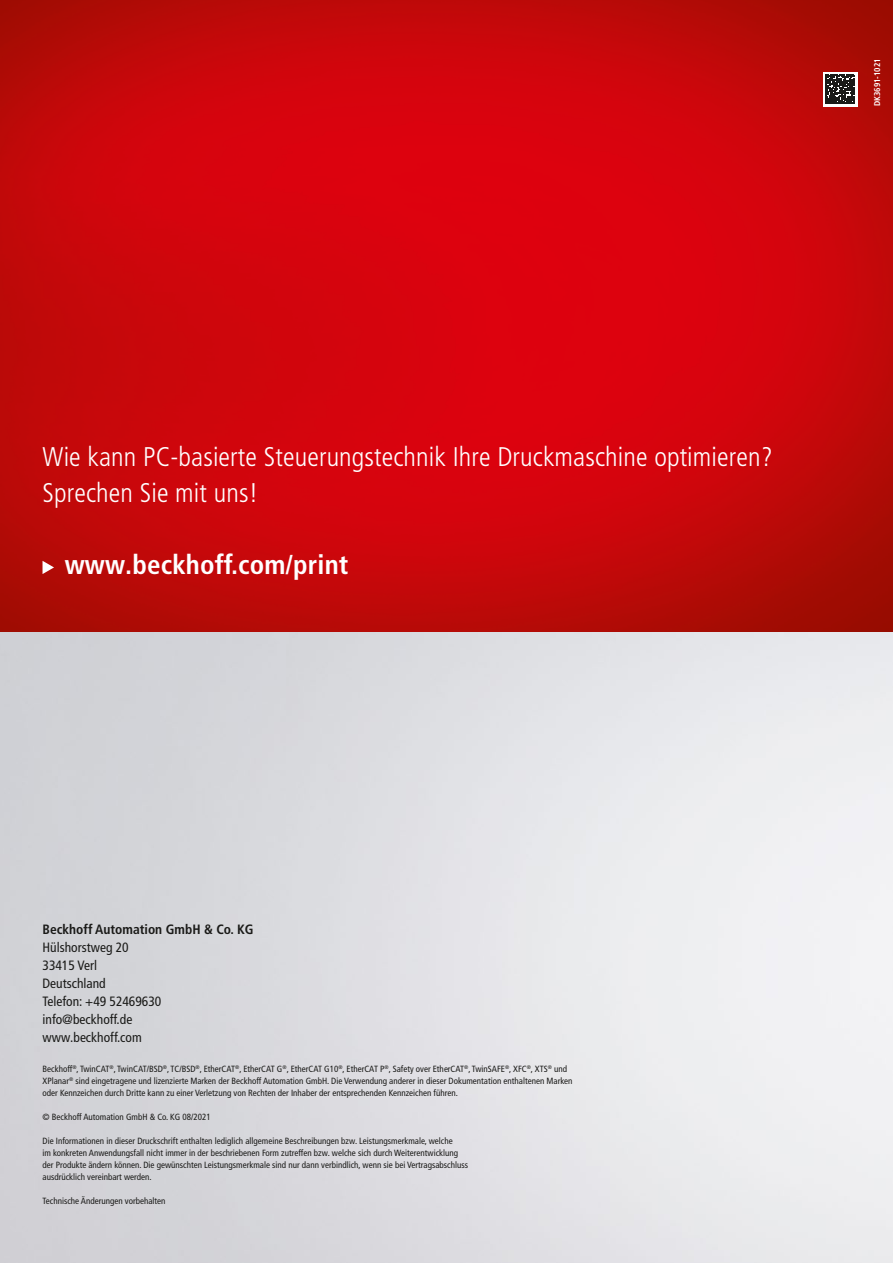
<style>
.page{position:relative;width:893px;height:1263px;background:#fff}
.page>*{position:absolute;margin:0;border:0;box-sizing:border-box;transform-origin:0 0}
.t1{font:300 condensed 27px/36px "Frutiger LT Pro";letter-spacing:.005em;color:#fff}
.t2{font:700 condensed 27px "Frutiger LT Pro";letter-spacing:.005em;color:#fff}
.t3{font:condensed 13.5px/18px "Frutiger LT Pro";color:#1a1a18}
.t4{font:700 condensed 13.5px "Frutiger LT Pro";color:#1a1a18}
.t5{font:condensed 9px/12px "Frutiger LT Pro";color:#1a1a18}
.t6{font:700 condensed 8.4px "Frutiger LT Pro";color:#fff}
</style>
<div class="page">
<img style="left:0;top:631px;width:893px;height:632px">
<img style="left:0;top:0;width:893px;height:631px">
<svg style="left:43px;top:561px;width:11px;height:13px"></svg>
<svg style="left:823px;top:72px;width:34px;height:34px"></svg>
<svg style="left:825px;top:75px;width:30px;height:29px"></svg>
<p class="t6" style="left:872px;top:106px;width:49px;rotate:-90deg">DK3691-1021</p>
<h1 class="t1" style="left:43px;top:439px;width:732px">Wie kann PC-basierte Steuerungstechnik Ihre Druckmaschine optimieren?<br>Sprechen Sie mit uns!</h1>
<h1 class="t2" style="left:65px;top:549px;width:285px">www.beckhoff.com/print</h1>
<h2 class="t4" style="left:43px;top:921px;width:213px">Beckhoff Automation GmbH &amp; Co. KG</h2>
<h2 class="t3" style="left:43px;top:938px;width:120px">Hülshorstweg 20<br>33415 Verl<br>Deutschland<br>Telefon: +49 52469630 info@beckhoff.de www.beckhoff.com</h2>
<p class="t5" style="left:43px;top:1063px;width:531px">Beckhoff<sup>®</sup>, TwinCAT<sup>®</sup>, TwinCAT/BSD<sup>®</sup>, TC/BSD<sup>®</sup>, EtherCAT<sup>®</sup>, EtherCAT G<sup>®</sup>, EtherCAT G10<sup>®</sup>, EtherCAT P<sup>®</sup>, Safety over EtherCAT<sup>®</sup>, TwinSAFE<sup>®</sup>, XFC<sup>®</sup>, XTS<sup>®</sup> und<br>XPlanar<sup>®</sup> sind eingetragene und lizenzierte Marken der Beckhoff Automation GmbH. Die Verwendung anderer in dieser Dokumentation enthaltenen Marken oder Kennzeichen durch Dritte kann zu einer Verletzung von Rechten der Inhaber der entsprechenden Kennzeichen führen.</p>
<p class="t5" style="left:43px;top:1111px;width:170px">© Beckhoff Automation GmbH &amp; Co. KG 08/2021</p>
<p class="t5" style="left:43px;top:1135px;width:427px">Die Informationen in dieser Druckschrift enthalten lediglich allgemeine Beschreibungen bzw. Leistungsmerkmale, welche<br>im konkreten Anwendungsfall nicht immer in der beschriebenen Form zutreffen bzw. welche sich durch Weiterentwicklung der Produkte ändern können. Die gewünschten Leistungsmerkmale sind nur dann verbindlich, wenn sie bei Vertragsabschluss ausdrücklich vereinbart werden.</p>
<p class="t5" style="left:43px;top:1195px;width:124px">Technische Änderungen vorbehalten</p>
</div>
